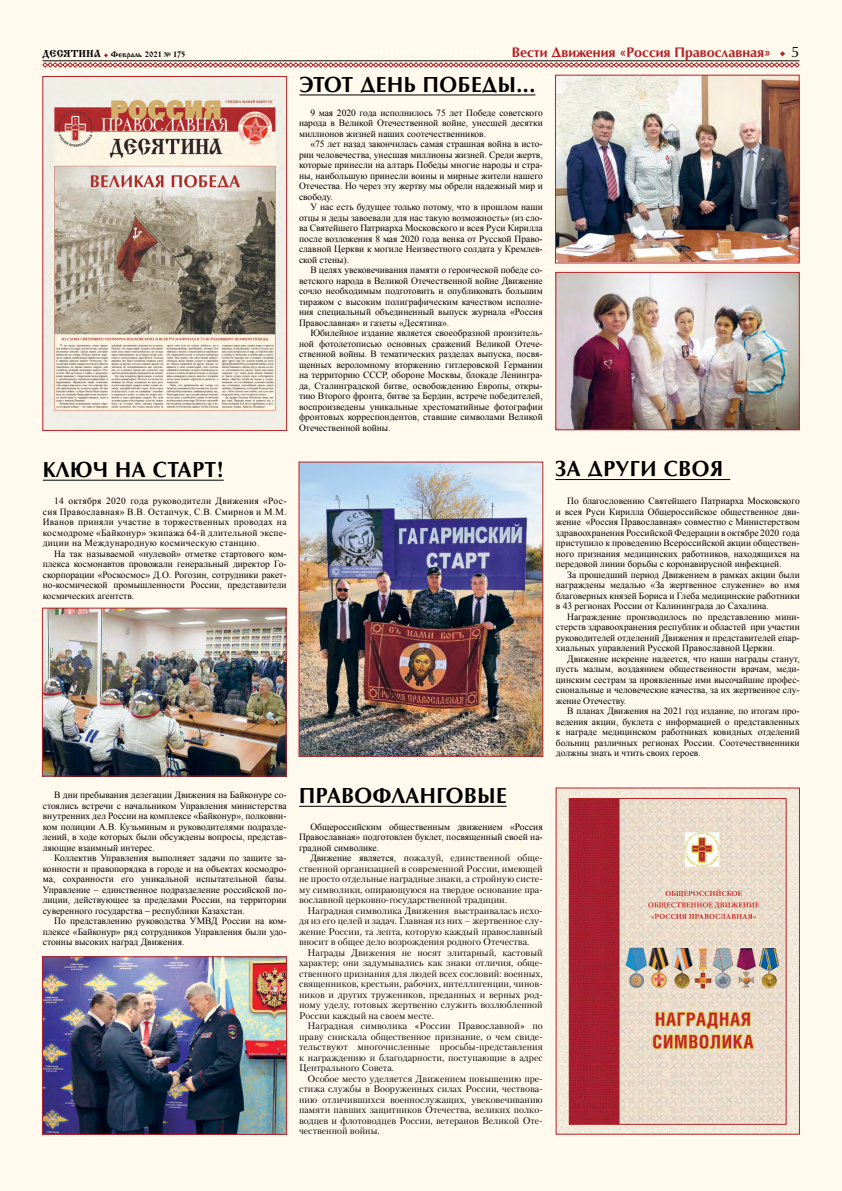
<style>
.page{position:relative;width:842px;height:1191px;background:#fff9ee}
.page>*{position:absolute;margin:0;border:0;box-sizing:border-box;transform-origin:0 0}
.t1{font:700 22px "AG Opus C";letter-spacing:.03em;color:#000;scale:.96 1}
.t2{font:15px "AG Opus C";color:#000}
.t3{font:700 14px "AG Opus C";color:#b42327}
.t4{font:9.5px/10.5px "Times New Roman";color:#000;text-align:justify}
.t5{font:9.5px/10.5px "Petersburg";color:#000;text-align:justify}
.t6{font:8px "Izhitsa C";color:#000}
.s1{font-size:10px}
.s2{font-family:"Minion Pro";font-weight:700}
.s3{font-family:"Times New Roman"}
</style>
<div class="page">
<svg style="left:42px;top:51px;width:758px;height:17px"></svg>
<hr style="left:43px;top:61px;width:756px;height:1px;background:#000">
<img style="left:558px;top:789px;width:240px;height:343px">
<hr style="left:555px;top:479px;width:175px;height:1px;background:#000">
<hr style="left:299px;top:806px;width:208px;height:1px;background:#000">
<img style="left:301px;top:464px;width:240px;height:290px">
<div style="left:299px;top:462px;width:244px;height:294px;border:1px solid #b42327"></div>
<hr style="left:43px;top:480px;width:181px;height:1px;background:#000">
<img style="left:44px;top:610px;width:240px;height:164px">
<div style="left:42px;top:608px;width:244px;height:168px;border:1px solid #b42327"></div>
<hr style="left:299px;top:95px;width:236px;height:1px;background:#000">
<img style="left:45px;top:78px;width:240px;height:351px">
<div style="left:43px;top:76px;width:244px;height:355px;border:1px solid #b42327"></div>
<img style="left:44px;top:958px;width:241px;height:174px">
<div style="left:42px;top:956px;width:245px;height:178px;border:1px solid #b42327"></div>
<img style="left:571px;top:800px;width:213px;height:322px">
<div style="left:569px;top:798px;width:217px;height:326px;border:1px solid #b42327"></div>
<img style="left:557px;top:77px;width:240px;height:184px">
<div style="left:555px;top:75px;width:244px;height:188px;border:1px solid #b42327"></div>
<img style="left:558px;top:274px;width:239px;height:154px">
<div style="left:556px;top:272px;width:243px;height:158px;border:1px solid #b42327"></div>
<p class="t6" style="left:43px;top:50px;width:144px"><span class="s1">ДЕСЯТИНА</span> Февраль 2021 <span class="s2">№</span> 175</p>
<h3 class="t3" style="left:512px;top:44px;width:261px">Вести Движения «Россия Православная»</h3>
<h2 class="t2" style="left:791px;top:44px;width:10px">5</h2>
<h1 class="t1" style="left:43px;top:456px;width:190px">КЛЮЧ НА СТАРТ!</h1>
<p class="t4" style="left:43px;top:495px;width:245px;text-indent:11px">14 октября 2020 года руководители Движения «Рос&shy;сия Православная» В.В. Остапчук, С.В. Смирнов и М.М.<br>Иванов приняли участие в торжественных проводах на космодроме «Байконур» экипажа 64-й длительной экспе&shy;диции на Международную космическую станцию.</p>
<p class="t4" style="left:43px;top:548px;width:245px;text-indent:11px">На так называемой «нулевой» отметке стартового ком&shy;плекса космонавтов провожали генеральный директор Го&shy;скорпорации «Роскосмос» Д.О. Рогозин, сотрудники ракет&shy;но-космической промышленности России, представители космических агентств.</p>
<h1 class="t1" style="left:299px;top:71px;width:247px">ЭТОТ ДЕНЬ ПОБЕДЫ...</h1>
<p class="t4" style="left:299px;top:107px;width:245px;text-indent:11px">9 мая 2020 года исполнилось 75 лет Победе советского народа в Великой Отечественной войне, унесшей десятки миллионов жизней наших соотечественников.</p>
<p class="t4" style="left:299px;top:138px;width:245px;text-indent:11px">«75 лет назад закончилась самая страшная война в исто&shy;рии человечества, унесшая миллионы жизней. Среди жертв, которые принесли на алтарь Победы многие народы и стра&shy;ны, наибольшую принесли воины и мирные жители нашего Отечества. Но через эту жертву мы обрели надежный мир и свободу.</p>
<p class="t4" style="left:299px;top:201px;width:245px;text-indent:11px">У нас есть будущее только потому, что в прошлом наши отцы и деды завоевали для нас такую возможность» (из сло&shy;ва Святейшего Патриарха Московского и всея Руси Кирилла после возложения 8 мая 2020 года венка от Русской Право&shy;славной Церкви к могиле Неизвестного солдата у Кремлев&shy;ской стены).</p>
<p class="t4" style="left:299px;top:264px;width:245px;text-indent:11px">В целях увековечивания памяти о героической победе со&shy;ветского народа в Великой Отечественной войне Движение сочло необходимым подготовить и опубликовать большим тиражом с высоким полиграфическим качеством исполне&shy;ния специальный объединенный выпуск журнала «Россия Православная» и газеты «Десятина».</p>
<p class="t4" style="left:299px;top:327px;width:245px;text-indent:11px">Юбилейное издание является своеобразной пронзитель&shy;ной фотолетописью основных сражений Великой Отече&shy;ственной войны. В тематических разделах выпуска, посвя&shy;щенных вероломному вторжению гитлеровской Германии на территорию СССР, обороне Москвы, блокаде Ленингра&shy;да, Сталинградской битве, освобождению Европы, откры&shy;тию Второго фронта, битве за Бердин, встрече победителей, воспроизведены уникальные хрестоматийные фотографии фронтовых корреспондентов, ставшие символами Великой Отечественной войны.</p>
<p class="t4" style="left:43px;top:789px;width:245px;text-indent:11px">В дни пребывания делегации Движения на Байконуре со&shy;стоялись встречи с начальником Управления министерства внутренних дел России на комплексе «Байконур», полковни&shy;ком полиции А.В. Кузьминым и руководителями подразде&shy;лений, в ходе которых были обсуждены вопросы, представ&shy;ляющие взаимный интерес.</p>
<p class="t4" style="left:43px;top:852px;width:245px;text-indent:11px">Коллектив Управления выполняет задачи по защите за&shy;конности и правопорядка в городе и на объектах космодро&shy;ма, сохранности его уникальной испытательной базы.<br>Управление – единственное подразделение российской по&shy;лиции, действующее за пределами России, на территории суверенного государства – республики Казахстан.</p>
<p class="t4" style="left:43px;top:915px;width:245px;text-indent:11px">По представлению руководства УМВД России на ком&shy;плексе «Байконур» ряд сотрудников Управления были удо&shy;стоины высоких наград Движения.</p>
<h1 class="t1" style="left:299px;top:782px;width:218px">ПРАВОФЛАНГОВЫЕ</h1>
<p class="t4" style="left:299px;top:821px;width:245px;text-indent:11px">Общероссийским общественным движением «Россия Православная» подготовлен буклет, посвященный своей на&shy;градной символике.</p>
<p class="t5" style="left:299px;top:852px;width:245px;text-indent:11px"><span class="s3">Движение является, п</span>ожалуй, единственной обще&shy;ственной организацией в современной России, имеющей не просто отдельные наградные знаки, а стройную систе&shy;му символики, опирающуюся на твердое основание пра&shy;вославной церковно-государственной традиции.</p>
<p class="t5" style="left:299px;top:905px;width:245px;text-indent:9px">Наградная символика Движения выстраивалась исхо&shy;дя из его целей и задач. Главная из них – жертвенное слу&shy;жение России, та лепта, которую каждый православный вносит в общее дело возрождения родного Отечества.</p>
<p class="t5" style="left:299px;top:947px;width:245px;text-indent:9px">Награды Движения не носят элитарный, кастовый характер; они задумывались как знаки отличия, обще&shy;ственного признания для людей всех сословий: военных, священников, крестьян, рабочих, интеллигенции, чинов&shy;ников и других тружеников, преданных и верных род&shy;ному уделу, готовых жертвенно служить возлюбленной России каждый на своем месте.</p>
<p class="t5" style="left:299px;top:1020px;width:245px;text-indent:9px">Наградная символика «России Православной» по праву снискала общественное признание, о чем свиде&shy;тельствуют многочисленные просьбы-представления к награждению и благодарности, поступающие в адрес Центрального Совета.</p>
<p class="t5" style="left:299px;top:1073px;width:245px;text-indent:9px">Особое место уделяется Движением повышению пре&shy;стижа службы в Вооруженных cилах России, чествова&shy;нию отличившихся военнослужащих, увековечиванию памяти павших защитников Отечества, великих полко&shy;водцев и флотоводцев России, ветеранов Великой Оте&shy;чественной войны.</p>
<h1 class="t1" style="left:555px;top:456px;width:176px">ЗА ДРУГИ СВОЯ</h1>
<p class="t4" style="left:556px;top:495px;width:245px;text-indent:11px">По благословению Святейшего Патриарха Московского и всея Руси Кирилла Общероссийское общественное дви&shy;жение «Россия Православная» совместно с Министерством здравоохранения Российской Федерации в октябре 2020 года приступило к проведению Всероссийской акции обществен&shy;ного признания медицинских работников, находящихся на передовой линии борьбы с коронавирусной инфекцией.</p>
<p class="t4" style="left:556px;top:569px;width:245px;text-indent:11px">За прошедший период Движением в рамках акции были награждены медалью «За жертвенное служение» во имя благоверных князей Бориса и Глеба медицинские работники в 43 регионах России от Калининграда до Сахалина.</p>
<p class="t4" style="left:556px;top:611px;width:245px;text-indent:11px">Награждение производилось по представлению мини&shy;стерств здравоохранения республик и областей при участии руководителей отделений Движения и представителей епар&shy;хиальных управлений Русской Православной Церкви.</p>
<p class="t4" style="left:556px;top:653px;width:245px;text-indent:11px">Движение искренне надеется, что наши награды станут, пусть малым, воздаянием общественности врачам, меди&shy;цинским сестрам за проявленные ими высочайшие профес&shy;сиональные и человеческие качества, за их жертвенное слу&shy;жение Отечеству.</p>
<p class="t4" style="left:556px;top:705px;width:245px;text-indent:11px">В планах Движения на 2021 год издание, по итогам про&shy;ведения акции, буклета с информацией о представленных к награде медицинском работниках ковидных отделений больниц различных регионах России. Соотечествненники должны знать и чтить своих героев.</p>
</div>
